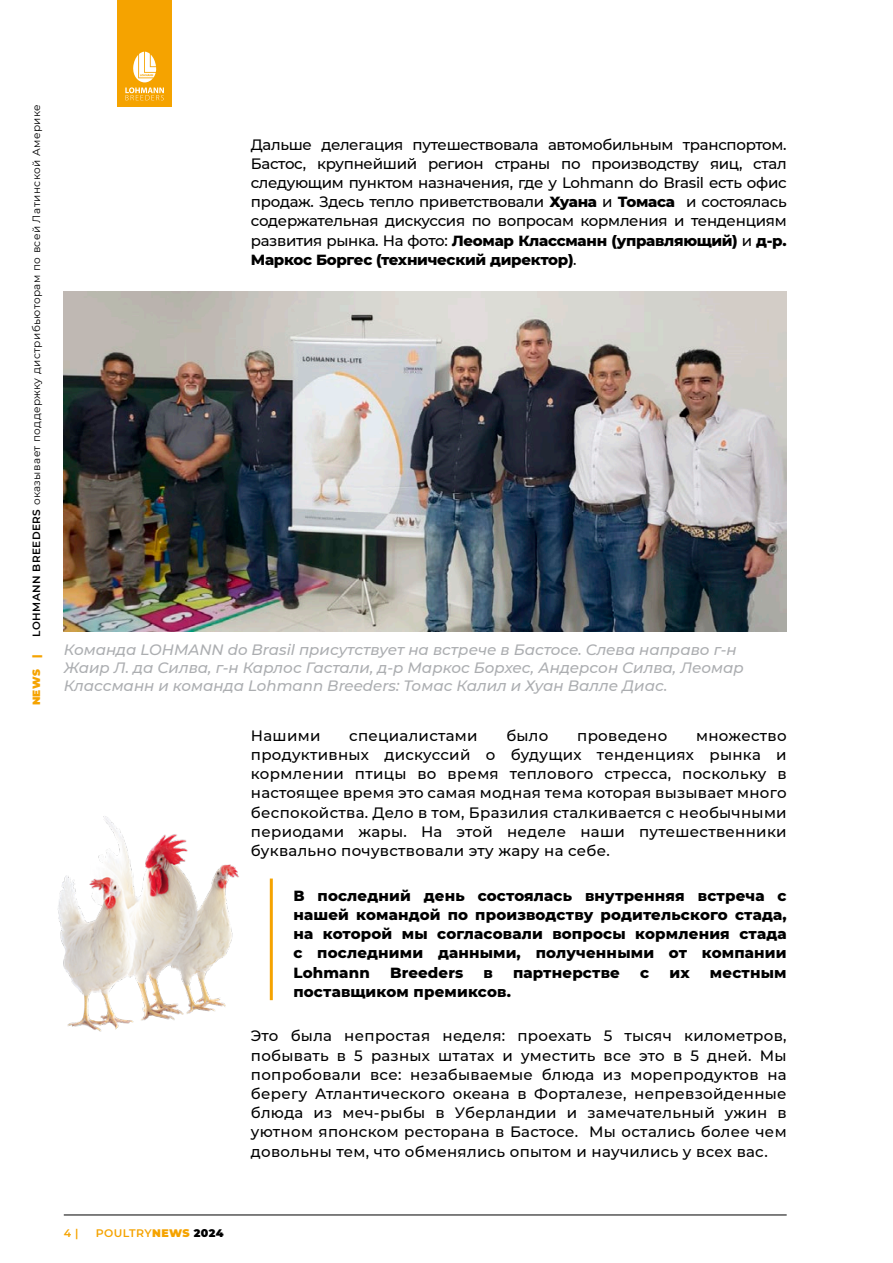
<style>
.page{position:relative;width:893px;height:1263px;background:#fff}
.page>*{position:absolute;margin:0;border:0;box-sizing:border-box;transform-origin:0 0}
.TEXTO{font:500 15px/19.2px "Montserrat";letter-spacing:.02em;color:#000;text-align:justify}
.TEXTO-2{font:800 15px/19.2px "Montserrat";letter-spacing:.01em;color:#000;text-align:justify}
.t1{font:italic 500 15px/18px "Montserrat";color:#acaeb1}
.t2{font:600 10.95px "Montserrat";letter-spacing:.04em;color:#f5a300}
.t3{font:10.5px "Montserrat";letter-spacing:.04em;color:#000}
.t4{font:900 10.5px "Montserrat";color:#f5a300}
.s1{font-weight:600}
.s2{font-weight:800}
.s3{font-weight:900}
.s4{font-weight:900;color:#000}
</style>
<div class="page">
<img style="left:64px;top:291px;width:723px;height:341px">
<img style="left:57px;top:816px;width:182px;height:216px">
<hr style="left:270px;top:878px;width:3px;height:122px;background:#f5a300">
<hr style="left:64px;top:1215px;width:723px;height:1px;background:#000">
<div style="left:118px;top:0;width:54px;height:106px;background:#f5a300"></div>
<svg style="left:125px;top:52px;width:39px;height:48px"></svg>
<p class="t3" style="left:29px;top:636px;width:534px;rotate:-90deg"><span class="s1">LOHMANN BREEDERS</span> оказывает поддержку дистрибьюторам по всей Латинской Америке</p>
<p class="t4" style="left:28px;top:705px;width:52px;rotate:-90deg">NEWS |</p>
<p class="TEXTO" style="left:251px;top:134px;width:537px">Дальше делегация путешествовала автомобильным транспортом.<br>Бастос, крупнейший регион страны по производству яиц, стал следующим пунктом назначения, где у Lohmann do Brasil есть офис продаж. Здесь тепло приветствовали <span class="s2">Хуана</span> и <span class="s2">Томаса</span> и состоялась содержательная дискуссия по вопросам кормления и тенденциям развития рынка. На фото: <span class="s2">Леомар Классманн (управляющий)</span> и <span class="s2">д-р.<br>Маркос Боргес (технический директор)</span>.</p>
<p class="t1" style="left:64px;top:640px;width:682px">Команда LOHMANN do Brasil присутствует на встрече в Бастосе. Слева направо г-н<br>Жаир Л. да Силва, г-н Карлос Гастали, д-р Маркос Борхес, Андерсон Силва, Леомар<br>Классманн и команда Lohmann Breeders: Томас Калил и Хуан Валле Диас.</p>
<p class="TEXTO" style="left:251px;top:725px;width:71px">Нашими</p>
<p class="TEXTO" style="left:349px;top:725px;width:130px">специалистами</p>
<p class="TEXTO" style="left:506px;top:725px;width:44px">было</p>
<p class="TEXTO" style="left:577px;top:725px;width:92px">проведено</p>
<p class="TEXTO" style="left:251px;top:725px;width:537px;text-indent:445px">множество продуктивных дискуссий о будущих тенденциях рынка и кормлении птицы во время теплового стресса, поскольку в настоящее время это самая модная тема которая вызывает много беспокойства. Дело в том, Бразилия сталкивается с необычными периодами жары. На этой неделе наши путешественники буквально почувствовали эту жару на себе.</p>
<p class="TEXTO-2" style="left:293px;top:885px;width:495px">В последний день состоялась внутренняя встреча с нашей командой по производству родительского стада, на которой мы согласовали вопросы кормления стада с последними данными, полученными от компании Lohmann</p>
<p class="TEXTO-2" style="left:390px;top:962px;width:75px">Breeders</p>
<p class="TEXTO-2" style="left:484px;top:962px;width:11px">в</p>
<p class="TEXTO-2" style="left:513px;top:962px;width:108px">партнерстве</p>
<p class="TEXTO-2" style="left:640px;top:962px;width:11px">с</p>
<p class="TEXTO-2" style="left:669px;top:962px;width:22px">их</p>
<p class="TEXTO-2" style="left:710px;top:962px;width:78px">местным</p>
<p class="TEXTO-2" style="left:293px;top:981px;width:219px">поставщиком премиксов.</p>
<p class="TEXTO" style="left:251px;top:1026px;width:537px">Это была непростая неделя: проехать 5 тысяч километров, побывать в 5 разных штатах и уместить все это в 5 дней. Мы попробовали все: незабываемые блюда из морепродуктов на берегу Атлантического океана в Форталезе, непревзойденные блюда из меч-рыбы в Уберландии и замечательный ужин в уютном японском ресторана в Бастосе. Мы остались более чем довольны тем, что обменялись опытом и научились у всех вас.</p>
<p class="t2" style="left:64px;top:1225px;width:16px">4 |</p>
<p class="t2" style="left:96px;top:1225px;width:130px">POULTRY<span class="s3">NEWS</span> <span class="s4">2024</span></p>
</div>
